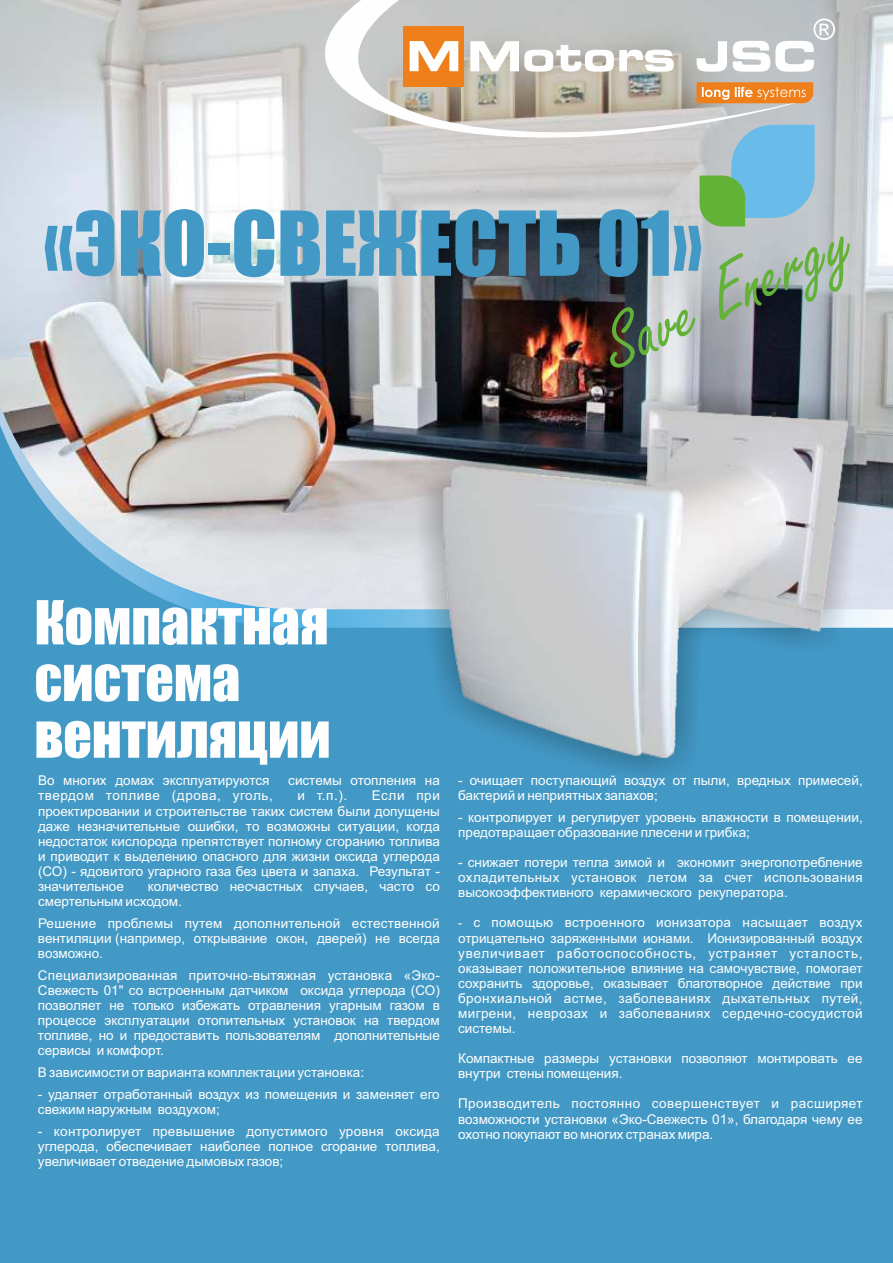
<style>
.page{position:relative;width:893px;height:1263px;background:#4399c6}
.page>*{position:absolute;margin:0;border:0;box-sizing:border-box;transform-origin:0 0}
.t1{font:82.65px "Impact";color:#4299c6}
.t2{font:80.55px "Freestyle Script";color:#62b238}
.t3{font:55.95px/56.7px "Impact";color:#fefefe}
.t4{font:13.5px/15.1px "Arial";color:#fefefe;text-align:justify}
.t5{font:13.5px "Arial";letter-spacing:.04em;color:#fefefe}
.s1{font-size:12px}
</style>
<div class="page">
<img style="left:0;top:0;width:893px;height:609px">
<svg style="left:230px;top:0;width:589px;height:196px"></svg>
<div style="left:404px;top:26px;width:60px;height:61px;background:#ef7f1a"></div>
<svg style="left:410px;top:41px;width:48px;height:30px"></svg>
<svg style="left:696px;top:82px;width:117px;height:21px"></svg>
<svg style="left:470px;top:18px;width:365px;height:54px"></svg>
<img style="left:418px;top:384px;width:456px;height:390px">
<img style="left:444px;top:410px;width:404px;height:347px">
<svg style="left:699px;top:125px;width:116px;height:101px"></svg>
<h1 class="t1" style="left:43px;top:210px;width:661px">«ЭКО-СВЕЖЕСТЬ 01»</h1>
<h2 class="t2" style="left:593px;top:321px;width:269px;rotate:-25deg">Save Energy</h2>
<h3 class="t3" style="left:35px;top:597px;width:298px">Компактная система вентиляции</h3>
<p class="t4" style="left:38px;top:774px;width:233px">Во многих домах эксплуатируются</p>
<p class="t4" style="left:288px;top:774px;width:153px">системы отопления на</p>
<p class="t5" style="left:38px;top:791px;width:236px">твердом топливе (дрова, уголь,</p>
<p class="t4" style="left:297px;top:789px;width:51px">и т.п.).</p>
<p class="t4" style="left:38px;top:789px;width:403px;text-indent:334px">Если при проектировании и строительстве таких систем были допущены даже незначительные ошибки, то возможны ситуации, когда недостаток кислорода препятствует полному сгоранию топлива и приводит к выделению опасного для жизни оксида углерода (СО) - ядовитого угарного газа без цвета и запаха. Результат - значительное</p>
<p class="t4" style="left:38px;top:880px;width:403px;text-indent:110px">количество несчастных случаев, часто со смертельным исходом.</p>
<p class="t4" style="left:38px;top:917px;width:403px">Решение проблемы путем дополнительной естественной вентиляции (например, открывание окон, дверей) не всегда возможно.</p>
<p class="t4" style="left:38px;top:969px;width:403px">Специализированная приточно-вытяжная установка «Эко-Свежесть 01" со встроенным датчиком оксида углерода (СО) позволяет не только избежать отравления угарным газом в процессе эксплуатации отопительных установок на твердом топливе, но и предоставить пользователям дополнительные сервисы и комфорт.</p>
<p class="t4" style="left:38px;top:1066px;width:328px">В зависимости от варианта комплектации установка:</p>
<p class="t4" style="left:38px;top:1088px;width:403px">- удаляет отработанный воздух из помещения и заменяет его свежим наружным воздухом;</p>
<p class="t4" style="left:38px;top:1125px;width:403px">- контролирует превышение допустимого уровня оксида углерода, обеспечивает наиболее полное сгорание топлива, увеличивает отведение дымовых газов;</p>
<p class="t4" style="left:458px;top:774px;width:406px">- очищает поступающий воздух от пыли, вредных примесей, бактерий и неприятных запахов;</p>
<p class="t4" style="left:458px;top:811px;width:406px">- контролирует и регулирует уровень влажности в помещении, предотвращает образование плесени и грибка;</p>
<p class="t4" style="left:458px;top:856px;width:406px">- снижает потери тепла зимой и экономит энергопотребление охладительных установок летом за счет использования высокоэффективного керамического рекуператора.</p>
<p class="t4" style="left:458px;top:916px;width:406px"><span class="s1">-</span> с помощью встроенного ионизатора насыщает воздух отрицательно заряженными ионами. Ионизированный воздух увеличивает работоспособность, устраняет усталость, оказывает положительное влияние на самочувствие, помогает сохранить здоровье, оказывает благотворное действие при бронхиальной астме, заболеваниях дыхательных путей, мигрени, неврозах и заболеваниях сердечно-сосудистой системы.</p>
<p class="t4" style="left:458px;top:1052px;width:406px">Компактные размеры установки позволяют монтировать ее внутри стены помещения.</p>
<p class="t4" style="left:458px;top:1097px;width:406px">Производитель постоянно совершенствует и расширяет возможности установки «Эко-Свежесть 01», благодаря чему ее охотно покупают во многих странах мира.</p>
</div>
